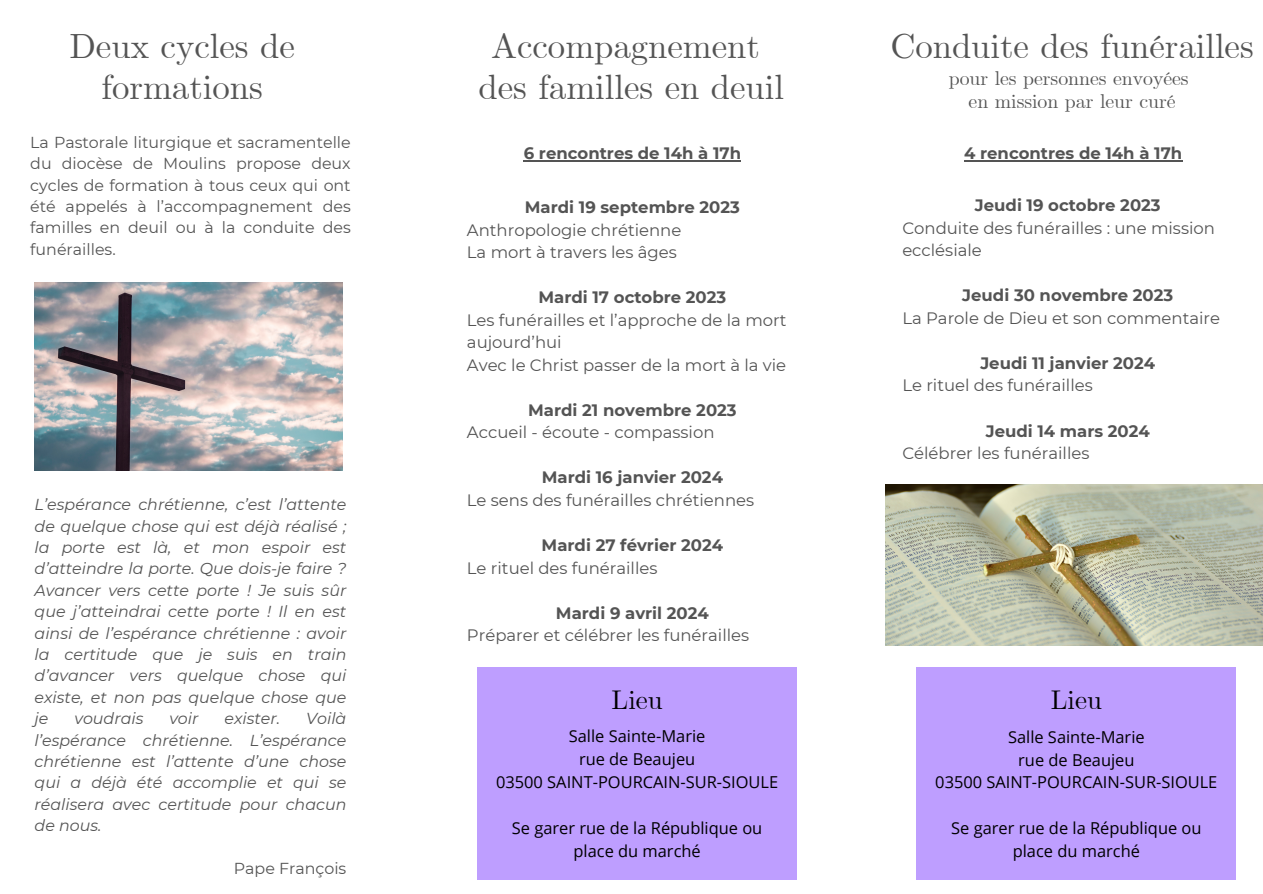
<style>
.page{position:relative;width:1263px;height:894px;background:#fff}
.page>*{position:absolute;margin:0;border:0;box-sizing:border-box;transform-origin:0 0}
.t1{font:34.8px/40.5px "CMU Serif";color:#545454;text-align:center}
.t2{font:34.65px "CMU Serif";color:#545454}
.t3{font:26.85px "CMU Serif";color:#000}
.t4{font:19.65px "CMU Serif";color:#545454}
.t5{font:16.5px/22.5px "Montserrat";color:#545454}
.t6{font:700 16.5px "Montserrat";color:#545454}
.t7{font:16.35px/23px "Open Sans";color:#000;text-align:center}
.t8{font:italic 15.9px/21.3px "Montserrat";color:#545454;text-align:justify}
.t9{font:15.9px/21.3px "Montserrat";color:#545454;text-align:justify}
</style>
<div class="page">
<div style="left:917px;top:666px;width:319px;height:213px;background:#be9eff"></div>
<img style="left:885px;top:484px;width:377px;height:161px">
<div style="left:478px;top:666px;width:319px;height:213px;background:#be9eff"></div>
<hr style="left:524px;top:160px;width:217px;height:1px;background:#545454">
<hr style="left:964px;top:160px;width:218px;height:1px;background:#545454">
<img style="left:35px;top:282px;width:308px;height:188px">
<p class="t1" style="left:69px;top:28px;width:227px">Deux cycles de formations</p>
<p class="t9" style="left:30px;top:131px;width:322px">La Pastorale liturgique et sacramentelle du diocèse de Moulins propose deux cycles de formation à tous ceux qui ont été appelés à l’accompagnement des familles en deuil ou à la conduite des funérailles.</p>
<p class="t8" style="left:35px;top:494px;width:313px">L’espérance chrétienne, c’est l’attente de quelque chose qui est déjà réalisé ; la porte est là, et mon espoir est d’atteindre la porte. Que dois-je faire ?<br>Avancer vers cette porte ! Je suis sûr que j’atteindrai cette porte ! Il en est ainsi de l’espérance chrétienne : avoir la certitude que je suis en train d’avancer vers quelque chose qui existe, et non pas quelque chose que je</p>
<p class="t8" style="left:35px;top:707px;width:313px;text-indent:271px">Voilà l’espérance chrétienne. L’espérance chrétienne est l’attente d’une chose qui a déjà été accomplie et qui se réalisera avec certitude pour chacun de nous.</p>
<p class="t9" style="left:234px;top:857px;width:114px">Pape François</p>
<p class="t8" style="left:74px;top:707px;width:70px">voudrais</p>
<p class="t8" style="left:169px;top:707px;width:31px">voir</p>
<p class="t8" style="left:224px;top:707px;width:57px">exister.</p>
<p class="t2" style="left:491px;top:26px;width:270px">Accompagnement</p>
<p class="t2" style="left:479px;top:66px;width:307px">des familles en deuil</p>
<p class="t2" style="left:890px;top:26px;width:365px">Conduite des funérailles</p>
<p class="t4" style="left:949px;top:67px;width:241px">pour les personnes envoyées</p>
<p class="t4" style="left:969px;top:89px;width:208px">en mission par leur curé</p>
<p class="t6" style="left:524px;top:143px;width:219px">6 rencontres de 14h à 17h</p>
<p class="t6" style="left:964px;top:143px;width:220px">4 rencontres de 14h à 17h</p>
<p class="t6" style="left:525px;top:197px;width:217px">Mardi 19 septembre 2023</p>
<p class="t5" style="left:467px;top:218px;width:216px">Anthropologie chrétienne</p>
<p class="t5" style="left:467px;top:241px;width:211px">La mort à travers les âges</p>
<p class="t6" style="left:538px;top:287px;width:189px">Mardi 17 octobre 2023</p>
<p class="t5" style="left:467px;top:308px;width:321px">Les funérailles et l’approche de la mort aujourd’hui</p>
<p class="t5" style="left:467px;top:353px;width:321px">Avec le Christ passer de la mort à la vie</p>
<p class="t6" style="left:528px;top:400px;width:210px">Mardi 21 novembre 2023</p>
<p class="t5" style="left:467px;top:421px;width:249px">Accueil - écoute - compassion</p>
<p class="t6" style="left:542px;top:467px;width:183px">Mardi 16 janvier 2024</p>
<p class="t5" style="left:467px;top:488px;width:289px">Le sens des funérailles chrétiennes</p>
<p class="t6" style="left:542px;top:535px;width:183px">Mardi 27 février 2024</p>
<p class="t5" style="left:467px;top:556px;width:192px">Le rituel des funérailles</p>
<p class="t6" style="left:556px;top:602px;width:154px">Mardi 9 avril 2024</p>
<p class="t5" style="left:467px;top:623px;width:284px">Préparer et célébrer les funérailles</p>
<p class="t3" style="left:612px;top:683px;width:53px">Lieu</p>
<p class="t7" style="left:569px;top:724px;width:138px">Salle Sainte-Marie</p>
<p class="t7" style="left:579px;top:747px;width:118px">rue de Beaujeu</p>
<p class="t7" style="left:496px;top:770px;width:284px">03500 SAINT-POURCAIN-SUR-SIOULE</p>
<p class="t7" style="left:512px;top:816px;width:252px">Se garer rue de la République ou place du marché</p>
<p class="t6" style="left:975px;top:195px;width:187px">Jeudi 19 octobre 2023</p>
<p class="t5" style="left:902px;top:217px;width:314px">Conduite des funérailles : une mission ecclésiale</p>
<p class="t6" style="left:962px;top:285px;width:212px">Jeudi 30 novembre 2023</p>
<p class="t5" style="left:902px;top:307px;width:319px">La Parole de Dieu et son commentaire</p>
<p class="t6" style="left:980px;top:353px;width:176px">Jeudi 11 janvier 2024</p>
<p class="t5" style="left:902px;top:374px;width:192px">Le rituel des funérailles</p>
<p class="t6" style="left:986px;top:420px;width:166px">Jeudi 14 mars 2024</p>
<p class="t5" style="left:902px;top:441px;width:189px">Célébrer les funérailles</p>
<p class="t3" style="left:1051px;top:684px;width:53px">Lieu</p>
<p class="t7" style="left:1008px;top:724px;width:138px">Salle Sainte-Marie</p>
<p class="t7" style="left:1018px;top:747px;width:118px">rue de Beaujeu</p>
<p class="t7" style="left:935px;top:770px;width:284px">03500 SAINT-POURCAIN-SUR-SIOULE</p>
<p class="t7" style="left:951px;top:816px;width:252px">Se garer rue de la République ou place du marché</p>
</div>
